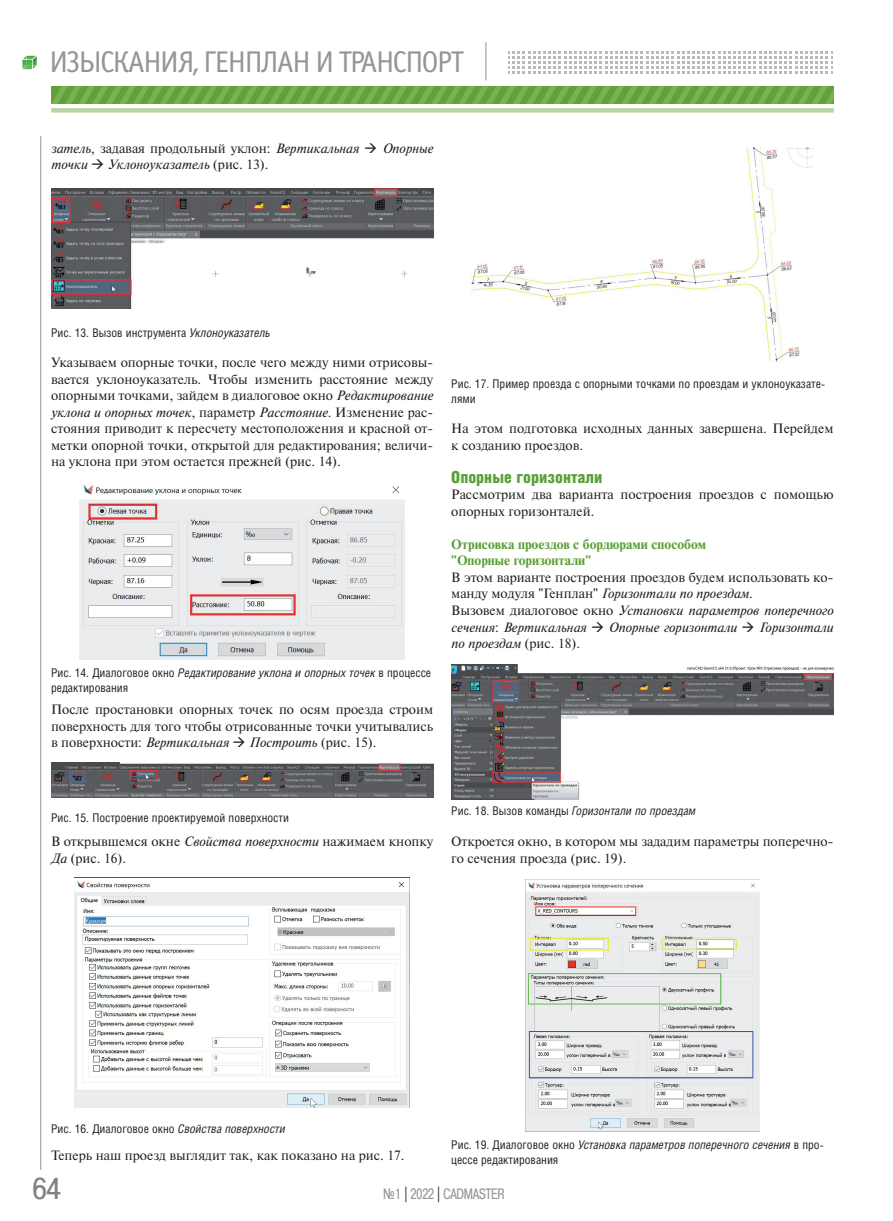
<style>
.page{position:relative;width:893px;height:1221px;background:#fff}
.page>*{position:absolute;margin:0;border:0;box-sizing:border-box;transform-origin:0 0}
.t1{font:30px "Officina Sans C";letter-spacing:-.05em;color:#939598}
.t2{font:30px "Pragmatica Cond C";color:#808285;scale:1.07 1}
.t3{font:900 16.5px "Helios Cond";color:#5b9f37}
.t4{font:15px "Pragmatica Cond C";color:#939598;scale:.9 1}
.t5{font:13.5px/16.5px "Newton C";color:#231f20}
.t6{font:italic 13.5px/16.5px "Newton C";color:#231f20}
.t7{font:700 13.5px/16.5px "Newton C";color:#5b9f37}
.t8{font:12px/15px "Helios Cond";color:#231f20}
.t9{font:italic 12px "Helios Cond";color:#231f20}
.s1{font-style:normal}
.s2{font-style:italic}
.s3{color:#231f20}
</style>
<div class="page">
<svg style="left:22px;top:55px;width:15px;height:15px"></svg>
<hr style="left:485px;top:42px;width:1px;height:38px;background:#939598">
<svg style="left:508px;top:51px;width:324px;height:23px"></svg>
<svg style="left:51px;top:86px;width:782px;height:18px;background:#6da843"></svg>
<div style="left:51px;top:108px;width:782px;height:5px;background:#bad3a4"></div>
<hr style="left:40px;top:136px;width:1px;height:1033px;background:#939598">
<img style="left:51px;top:188px;width:382px;height:120px">
<img style="left:79px;top:484px;width:326px;height:175px">
<img style="left:51px;top:762px;width:382px;height:35px">
<img style="left:75px;top:877px;width:334px;height:230px">
<img style="left:471px;top:148px;width:342px;height:214px">
<img style="left:451px;top:664px;width:382px;height:135px">
<img style="left:525px;top:879px;width:235px;height:252px">
<h1 class="t1" style="left:49px;top:51px;width:416px">ИЗЫСКАНИЯ, ГЕНПЛАН И ТРАНСПОРТ</h1>
<p class="t6" style="left:51px;top:141px;width:384px">затель<span class="s1">, задавая продольный уклон:</span> Вертикальная → Опорные точки → Уклоноуказатель <span class="s1">(рис. 13).</span></p>
<p class="t8" style="left:51px;top:326px;width:221px">Рис. 13. Вызов инструмента <span class="s2">Уклоноуказатель</span></p>
<p class="t5" style="left:51px;top:355px;width:384px;text-align:justify">Указываем опорные точки, после чего между ними отрисовы&shy;вается уклоноуказатель. Чтобы изменить расстояние между опорными точками, зайдем в диалоговое окно <span class="s2">Редактирование уклона и опорных точек</span>, параметр <span class="s2">Расстояние</span>. Изменение рас&shy;стояния приводит к пересчету местоположения и красной от&shy;метки опорной точки, открытой для редактирования; величи&shy;на уклона при этом остается прежней (рис. 14).</p>
<p class="t8" style="left:51px;top:665px;width:382px">Рис. 14. Диалоговое окно <span class="s2">Редактирование уклона и опорных точек</span> в процессе редактирования</p>
<p class="t5" style="left:51px;top:702px;width:384px;text-align:justify">После простановки опорных точек по осям проезда строим поверхность для того чтобы отрисованные точки учитывались в поверхности: <span class="s2">Вертикальная</span> → <span class="s2">Построить</span> (рис. 15).</p>
<p class="t8" style="left:451px;top:377px;width:375px">Рис. 17. Пример проезда с опорными точками по проездам и уклоноуказате&shy;лями</p>
<p class="t5" style="left:451px;top:421px;width:384px">На этом подготовка исходных данных завершена. Перейдем к созданию проездов.</p>
<p class="t3" style="left:451px;top:471px;width:153px">Опорные горизонтали</p>
<p class="t5" style="left:451px;top:487px;width:384px">Рассмотрим два варианта построения проездов с помощью опорных горизонталей.</p>
<p class="t7" style="left:451px;top:537px;width:256px">Отрисовка проездов с бордюрами способом "Опорные горизонтали"</p>
<p class="t6" style="left:451px;top:570px;width:384px"><span class="s1">В этом варианте построения проездов будем использовать ко&shy;манду модуля "Генплан"</span> Горизонтали по проездам<span class="s1">.<br>Вызовем диалоговое окно</span> Установки параметров поперечного сечения<span class="s1">:</span> Вертикальная → Опорные горизонтали → Горизонтали по проездам <span class="s1">(рис. 18).</span></p>
<p class="t8" style="left:51px;top:811px;width:239px">Рис. 15. Построение проектируемой поверхности</p>
<p class="t5" style="left:51px;top:834px;width:384px">В открывшемся окне <span class="s2">Свойства поверхности</span> нажимаем кнопку<br><span class="s2">Да</span> (рис. 16).</p>
<p class="t9" style="left:451px;top:806px;width:246px"><span class="s1">Рис. 18. Вызов команды</span> Горизонтали по проездам</p>
<p class="t5" style="left:451px;top:834px;width:384px">Откроется окно, в котором мы зададим параметры поперечно&shy;го сечения проезда (рис. 19).</p>
<p class="t8" style="left:51px;top:1121px;width:236px">Рис. 16. Диалоговое окно <span class="s2">Свойства поверхности</span></p>
<p class="t5" style="left:51px;top:1147px;width:355px">Теперь наш проезд выглядит так, как показано на рис. 17.</p>
<p class="t8" style="left:451px;top:1138px;width:374px">Рис. 19. Диалоговое окно <span class="s2">Установка параметров поперечного сечения</span> в про&shy;цессе редактирования</p>
<h1 class="t2" style="left:33px;top:1171px;width:27px">64</h1>
<p class="t4" style="left:383px;top:1185px;width:136px">¹1 <span class="s3">|</span> 2022 <span class="s3">|</span> CADMASTER</p>
</div>
